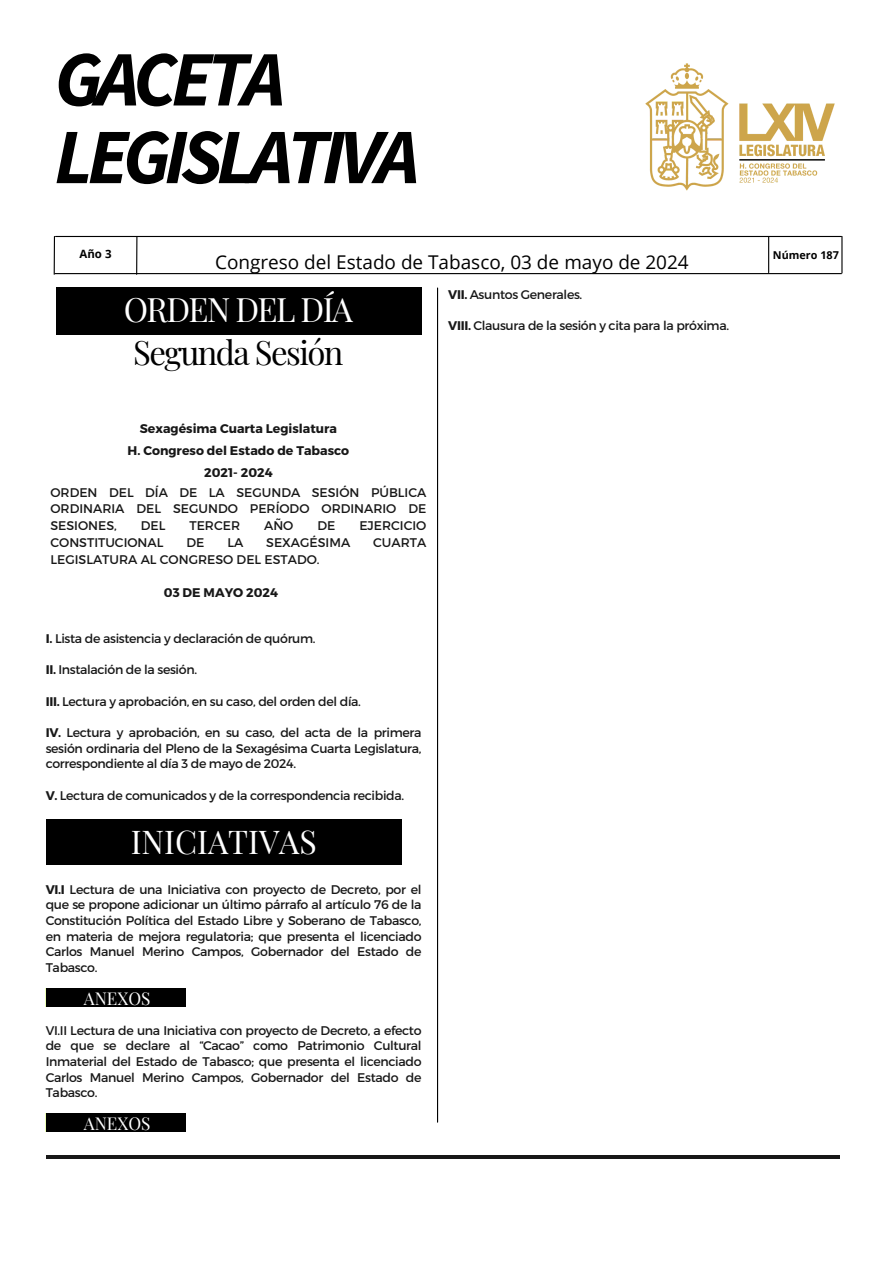
<style>
.page{position:relative;width:894px;height:1264px;background:#fff}
.page>*{position:absolute;margin:0;border:0;box-sizing:border-box;transform-origin:0 0}
.t1{font:italic 700 78.45px/77.7px "Source Sans Pro";letter-spacing:-.08em;color:#000}
.t2{font:32.85px/43.8px "Playfair Display";letter-spacing:-.05em;color:#000}
.t3{font:32.1px "Playfair Display";color:#fff}
.t4{font:18.9px "Open Sans";color:#000}
.t5{font:17.25px "Playfair Display";color:#fff}
.t6{font:12.6px/15.6px "Montserrat";letter-spacing:-.025em;color:#181818;text-align:justify}
.t7{font:700 12.6px "Montserrat";color:#181818}
.t8{font:12.6px "Montserrat";color:#181818}
.t9{font:700 11.4px "Open Sans";color:#000}
.t10{font:700 10.8px "Open Sans";color:#000}
.s1{color:#fff}
.s2{font-weight:700}
</style>
<div class="page">
<hr style="left:437px;top:288px;width:1px;height:834px;background:#000">
<hr style="left:46px;top:1155px;width:793px;height:3px;background:#181818">
<img style="left:645px;top:63px;width:190px;height:128px">
<div style="left:57px;top:288px;width:364px;height:46px;background:#000"></div>
<hr style="left:56px;top:236px;width:785px;height:1px;background:#000">
<hr style="left:55px;top:273px;width:786px;height:1px;background:#000">
<hr style="left:54px;top:236px;width:1px;height:38px;background:#000">
<hr style="left:841px;top:236px;width:1px;height:37px;background:#000">
<hr style="left:136px;top:236px;width:1px;height:38px;background:#000">
<hr style="left:767px;top:236px;width:2px;height:36px;background:#000">
<div style="left:46px;top:819px;width:355px;height:45px;background:#000"></div>
<div style="left:46px;top:988px;width:139px;height:18px;background:#000"></div>
<div style="left:46px;top:1113px;width:139px;height:18px;background:#000"></div>
<p class="t1" style="left:54px;top:39px;width:366px">GACETA<br>LEGISLATIVA</p>
<p class="t9" style="left:79px;top:246px;width:33px">Año 3</p>
<p class="t4" style="left:215px;top:248px;width:475px">Congreso del Estado de Tabasco, 03 de mayo de 2024</p>
<p class="t10" style="left:772px;top:247px;width:67px">Número 187</p>
<p class="t2" style="left:124px;top:286px;width:231px"><span class="s1">ORDEN DEL DÍA<br></span>Segunda Sesión</p>
<p class="t6" style="left:448px;top:286px;width:135px"><span class="s2">VII.</span> Asuntos Generales.</p>
<p class="t6" style="left:448px;top:317px;width:282px"><span class="s2">VIII.</span> Clausura de la sesión y cita para la próxima.</p>
<p class="t7" style="left:140px;top:420px;width:199px">Sexagésima Cuarta Legislatura</p>
<p class="t7" style="left:128px;top:442px;width:223px">H. Congreso del Estado de Tabasco</p>
<p class="t7" style="left:204px;top:464px;width:70px">2021- 2024</p>
<p class="t6" style="left:50px;top:483px;width:377px;line-height:16.6px">ORDEN DEL DÍA DE LA SEGUNDA SESIÓN PÚBLICA ORDINARIA DEL SEGUNDO PERÍODO ORDINARIO DE SESIONES,</p>
<p class="t6" style="left:141px;top:517px;width:26px">DEL</p>
<p class="t6" style="left:189px;top:517px;width:52px">TERCER</p>
<p class="t6" style="left:264px;top:517px;width:31px">AÑO</p>
<p class="t6" style="left:317px;top:517px;width:19px">DE</p>
<p class="t8" style="left:359px;top:517px;width:68px">EJERCICIO</p>
<p class="t8" style="left:50px;top:534px;width:115px">CONSTITUCIONAL</p>
<p class="t6" style="left:186px;top:534px;width:19px">DE</p>
<p class="t6" style="left:227px;top:534px;width:17px">LA</p>
<p class="t8" style="left:266px;top:534px;width:85px">SEXAGÉSIMA</p>
<p class="t6" style="left:373px;top:534px;width:55px">CUARTA</p>
<p class="t8" style="left:50px;top:551px;width:270px">LEGISLATURA AL CONGRESO DEL ESTADO.</p>
<h6 class="t7" style="left:164px;top:584px;width:116px">03 DE MAYO 2024</h6>
<h1 class="t6" style="left:46px;top:630px;width:271px"><span class="s2">I.</span> Lista de asistencia y declaración de quórum.</h1>
<p class="t6" style="left:46px;top:661px;width:153px"><span class="s2">II.</span> Instalación de la sesión.</p>
<h5 class="t6" style="left:46px;top:692px;width:317px"><span class="s2">III.</span> Lectura y aprobación, en su caso, del orden del día.</h5>
<p class="t6" style="left:46px;top:724px;width:377px"><span class="s2">IV.</span> Lectura y aprobación, en su caso, del acta de la primera sesión ordinaria del Pleno de la Sexagésima Cuarta Legislatura, correspondiente al día 3 de mayo de 2024.</p>
<p class="t6" style="left:46px;top:786px;width:360px"><span class="s2">V.</span> Lectura de comunicados y de la correspondencia recibida.</p>
<p class="t3" style="left:131px;top:819px;width:187px">INICIATIVAS</p>
<p class="t6" style="left:46px;top:880px;width:377px"><span class="s2">VI.I</span> Lectura de una Iniciativa con proyecto de Decreto, por el que se propone adicionar un último párrafo al artículo 76 de la Constitución Política del Estado Libre y Soberano de Tabasco, en materia de mejora regulatoria; que presenta el licenciado Carlos Manuel Merino Campos, Gobernador del Estado de Tabasco.</p>
<p class="t5" style="left:84px;top:985px;width:68px">ANEXOS</p>
<h3 class="t6" style="left:46px;top:1021px;width:377px">VI.II Lectura de una Iniciativa con proyecto de Decreto, a efecto de que se declare al “Cacao” como Patrimonio Cultural Inmaterial del Estado de Tabasco; que presenta el licenciado Carlos Manuel Merino Campos, Gobernador del Estado de Tabasco.</h3>
<h2 class="t5" style="left:84px;top:1111px;width:68px">ANEXOS</h2>
</div>
